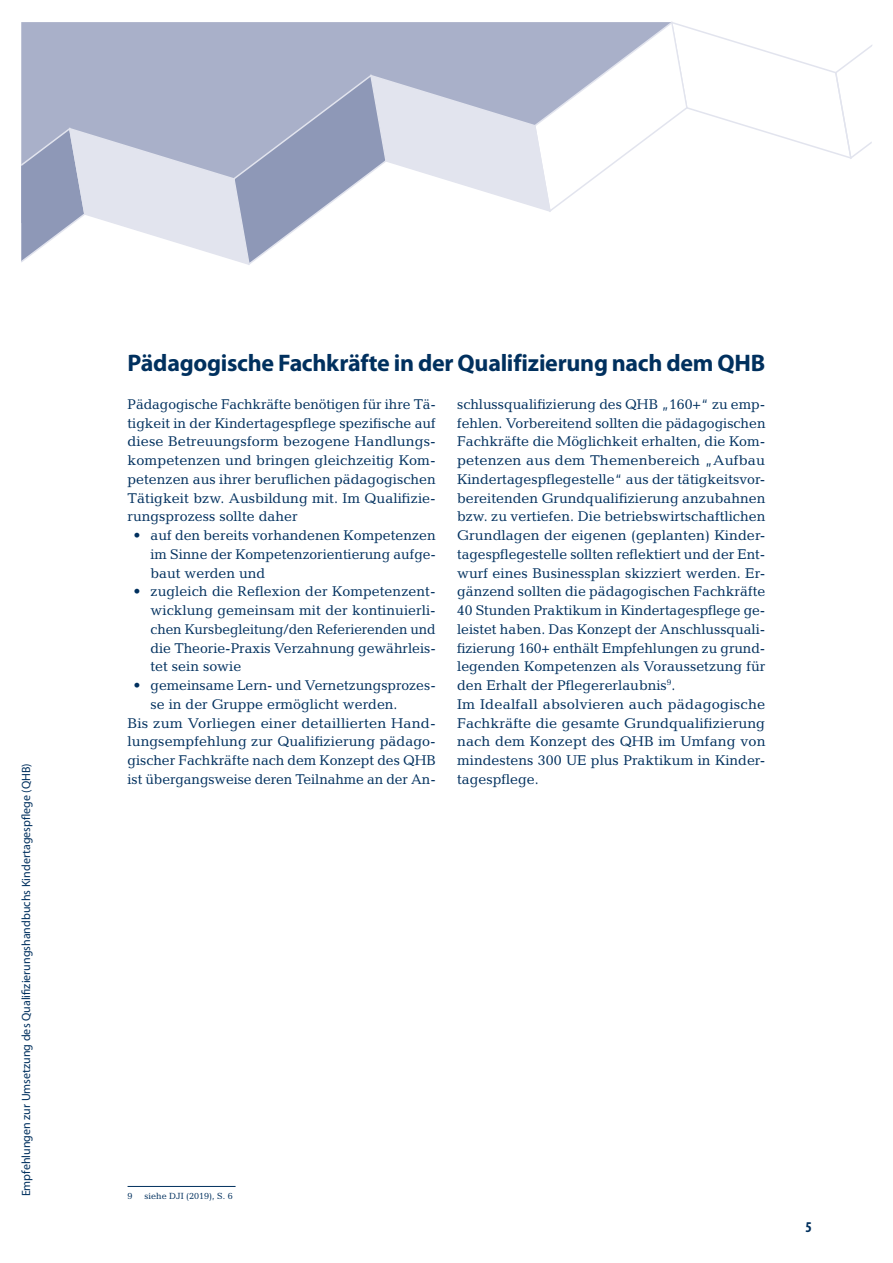
<style>
.page{position:relative;width:893px;height:1263px;background:#fff}
.page>*{position:absolute;margin:0;border:0;box-sizing:border-box;transform-origin:0 0}
.t1{font:700 24px "Myriad Pro";letter-spacing:-.015em;color:#00305e}
.t2{font:700 condensed 15px "Myriad Pro";color:#00305e}
.t3{font:14.25px/18.8px "Candida Std";color:#00305e;text-align:justify}
.t4{font:12px "Myriad Pro";color:#00305e}
.t5{font:9px "Candida Std";color:#00305e}
</style>
<div class="page">
<svg style="left:21px;top:21px;width:851px;height:244px"></svg>
<hr style="left:128px;top:1186px;width:108px;height:1px;background:#00305e">
<p class="t4" style="left:19px;top:1196px;width:435px;rotate:-90deg">Empfehlungen zur Umsetzung des Qualifizierungshandbuchs Kindertagespflege (QHB)</p>
<h1 class="t1" style="left:128px;top:348px;width:639px">Pädagogische Fachkräfte in der Qualifizierung nach dem QHB</h1>
<p class="t3" style="left:128px;top:395px;width:310px">Pädagogische Fachkräfte benötigen für ihre Tä&shy;tigkeit in der Kindertagespflege spezifische auf diese Betreuungsform bezogene Handlungs&shy;kompetenzen und bringen gleichzeitig Kom&shy;petenzen aus ihrer beruflichen pädagogischen Tätigkeit bzw. Ausbildung mit. Im Qualifizie&shy;rungsprozess sollte daher</p>
<p class="t3" style="left:151px;top:526px;width:287px;text-indent:-17px">• auf den bereits vorhandenen Kompetenzen im Sinne der Kompetenzorientierung aufge&shy;baut werden und</p>
<p class="t3" style="left:151px;top:582px;width:287px;text-indent:-17px">• zugleich die Reflexion der Kompetenzent&shy;wicklung gemeinsam mit der kontinuierli&shy;chen Kursbegleitung/den Referierenden und die Theorie-Praxis Verzahnung gewährleis&shy;tet sein sowie</p>
<p class="t3" style="left:134px;top:676px;width:304px">• gemeinsame Lern- und Vernetzungsprozes-</p>
<p class="t3" style="left:151px;top:695px;width:249px">se in der Gruppe ermöglicht werden.</p>
<p class="t3" style="left:128px;top:713px;width:310px">Bis zum Vorliegen einer detaillierten Hand-</p>
<p class="t3" style="left:128px;top:732px;width:310px">lungsempfehlung zur Qualifizierung pädago-</p>
<p class="t3" style="left:128px;top:751px;width:310px">gischer Fachkräfte nach dem Konzept des QHB</p>
<p class="t3" style="left:128px;top:770px;width:310px">ist übergangsweise deren Teilnahme an der An-</p>
<p class="t3" style="left:457px;top:395px;width:310px;text-align:left">schlussqualifizierung des QHB „160+“ zu emp&shy;fehlen. Vorbereitend sollten die pädagogischen Fachkräfte die Möglichkeit erhalten, die Kom&shy;petenzen aus dem Themenbereich „Aufbau Kindertagespflegestelle“ aus der tätigkeitsvor&shy;bereitenden Grundqualifizierung anzubahnen bzw. zu vertiefen. Die betriebswirtschaftlichen Grundlagen der eigenen (geplanten) Kinder&shy;tagespflegestelle sollten reflektiert und der Ent&shy;wurf eines Businessplan skizziert werden. Er&shy;gänzend sollten die pädagogischen Fachkräfte 40 Stunden Praktikum in Kindertagespflege ge&shy;leistet haben. Das Konzept der Anschlussquali&shy;fizierung 160+ enthält Empfehlungen zu grund&shy;legenden Kompetenzen als Voraussetzung für den Erhalt der Pflegererlaubnis<sup>9</sup>.<br>Im Idealfall absolvieren auch pädagogische Fachkräfte die gesamte Grundqualifizierung nach dem Konzept des QHB im Umfang von mindestens 300 UE plus Praktikum in Kinder&shy;tagespflege.</p>
<p class="t5" style="left:128px;top:1191px;width:7px">9</p>
<p class="t5" style="left:145px;top:1191px;width:90px">siehe DJI (2019), S. 6</p>
<p class="t2" style="left:806px;top:1217px;width:8px">5</p>
</div>
